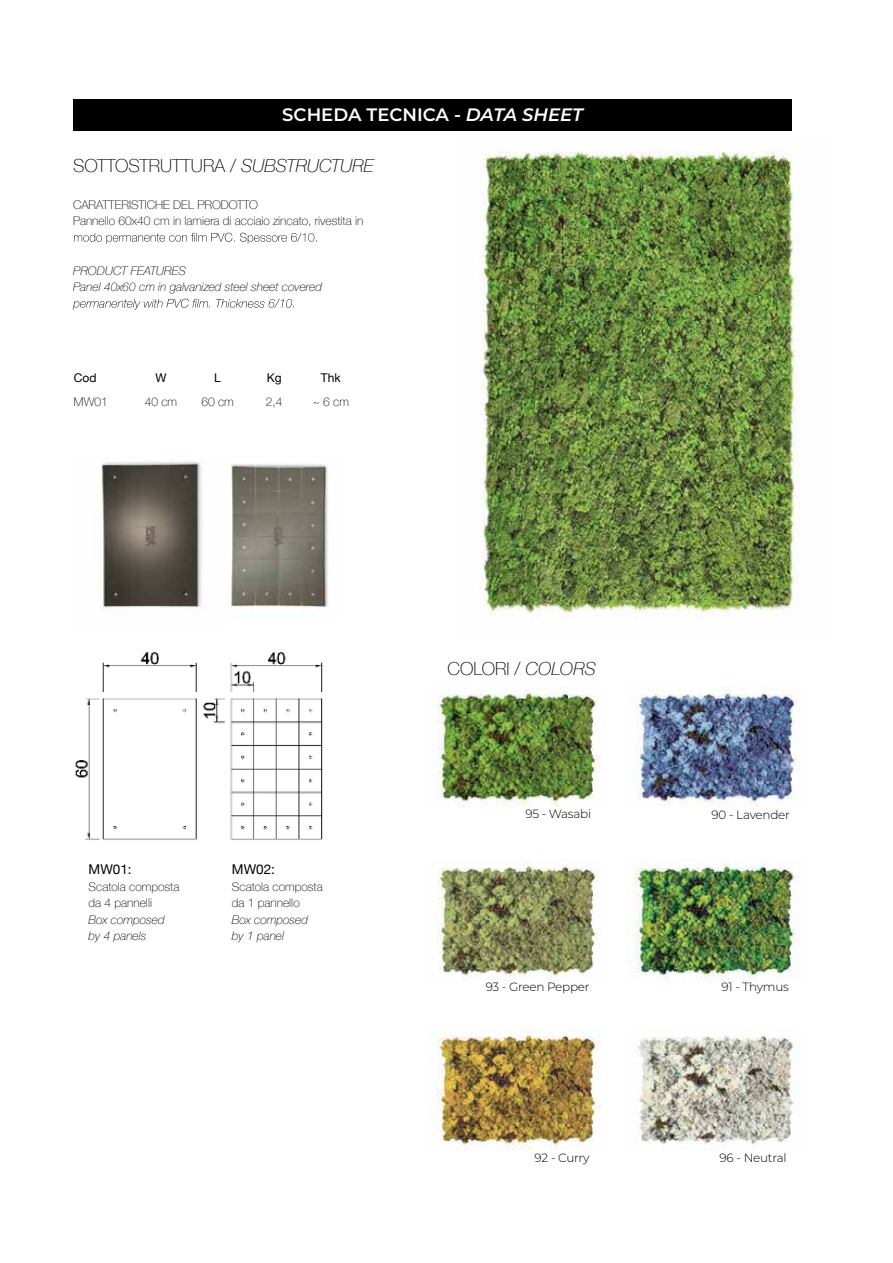
<style>
.page{position:relative;width:893px;height:1263px;background:#fff}
.page>*{position:absolute;margin:0;border:0;box-sizing:border-box;transform-origin:0 0}
.t1{font:100 18px "Helvetica Neue";color:#000}
.t2{font:600 18px "Montserrat";color:#fff}
.t3{font:13.5px "Helvetica Neue";color:#000}
.t4{font:100 12px/16.5px "Helvetica Neue";color:#000}
.t5{font:italic 100 12px/16.5px "Helvetica Neue";color:#000}
.t6{font:300 12px "Montserrat";letter-spacing:-.02em;color:#000}
.t7{font:12px "Helvetica Neue";color:#000}
.s1{font-style:italic}
</style>
<div class="page">
<div style="left:73px;top:99px;width:719px;height:32px;background:#000"></div>
<svg style="left:74px;top:233px;width:243px;height:11px"></svg>
<svg style="left:73px;top:299px;width:221px;height:11px"></svg>
<img style="left:75px;top:652px;width:248px;height:188px">
<img style="left:480px;top:151px;width:325px;height:467px">
<img style="left:101px;top:459px;width:101px;height:154px">
<img style="left:231px;top:463px;width:97px;height:147px">
<img style="left:429px;top:686px;width:173px;height:121px">
<img style="left:436px;top:860px;width:165px;height:121px">
<img style="left:626px;top:860px;width:174px;height:121px">
<img style="left:627px;top:686px;width:174px;height:121px">
<img style="left:429px;top:1029px;width:172px;height:121px">
<img style="left:636px;top:1035px;width:158px;height:113px">
<h1 class="t2" style="left:282px;top:102px;width:302px">SCHEDA TECNICA - <span class="s1">DATA SHEET</span></h1>
<h1 class="t1" style="left:73px;top:152px;width:302px">SOTTOSTRUTTURA / <span class="s1">SUBSTRUCTURE</span></h1>
<p class="t4" style="left:73px;top:195px;width:291px">CARATTERISTICHE DEL PRODOTTO<br>Pannello 60x40 cm in lamiera di acciaio zincato, rivestita in</p>
<p class="t5" style="left:73px;top:261px;width:250px">PRODUCT FEATURES<br>Panel 40x60 cm in galvanized steel sheet covered</p>
<p class="t7" style="left:74px;top:369px;width:24px">Cod</p>
<p class="t7" style="left:155px;top:369px;width:13px">W</p>
<p class="t7" style="left:214px;top:369px;width:8px">L</p>
<p class="t7" style="left:267px;top:369px;width:16px">Kg</p>
<p class="t7" style="left:321px;top:369px;width:21px">Thk</p>
<p class="t4" style="left:74px;top:393px;width:35px">MW01</p>
<p class="t4" style="left:145px;top:393px;width:34px">40 cm</p>
<p class="t4" style="left:201px;top:393px;width:34px">60 cm</p>
<p class="t4" style="left:266px;top:393px;width:18px">2,4</p>
<p class="t4" style="left:313px;top:393px;width:38px">~ 6 cm</p>
<p class="t3" style="left:89px;top:859px;width:45px">MW01:</p>
<p class="t4" style="left:89px;top:877px;width:92px">Scatola composta da 4 pannelli</p>
<p class="t5" style="left:89px;top:910px;width:78px">Box composed by 4 panels</p>
<p class="t3" style="left:232px;top:859px;width:45px">MW02:</p>
<p class="t4" style="left:232px;top:877px;width:92px">Scatola composta da 1 pannello</p>
<p class="t5" style="left:232px;top:910px;width:78px">Box composed by 1 panel</p>
<h1 class="t1" style="left:447px;top:655px;width:150px">COLORI / <span class="s1">COLORS</span></h1>
<p class="t6" style="left:525px;top:805px;width:67px">95 - Wasabi</p>
<p class="t6" style="left:711px;top:806px;width:80px">90 - Lavender</p>
<p class="t6" style="left:486px;top:979px;width:105px">93 - Green Pepper</p>
<p class="t6" style="left:722px;top:979px;width:69px">91 - Thymus</p>
<p class="t6" style="left:535px;top:1149px;width:56px">92 - Curry</p>
<p class="t6" style="left:720px;top:1149px;width:69px">96 - Neutral</p>
</div>
